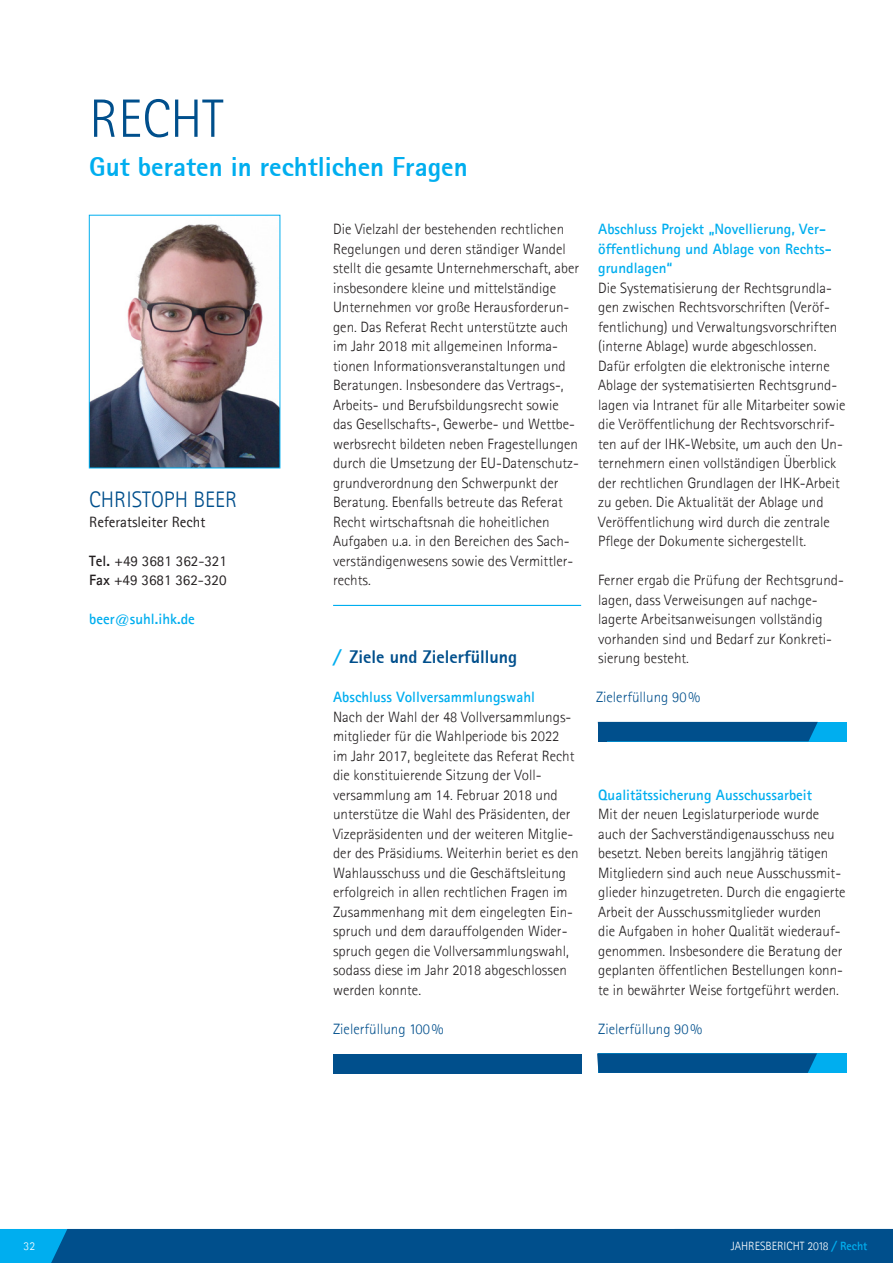
<style>
.page{position:relative;width:893px;height:1263px;background:#fff}
.page>*{position:absolute;margin:0;border:0;box-sizing:border-box;transform-origin:0 0}
.Headlines{font:300 54px "Agfa Rotis Sans Serif";color:#004f8c}
.Sublines{font:800 27px "Agfa Rotis Sans Serif";color:#00aeef}
.t1{font:300 22.5px "Agfa Rotis Sans Serif";color:#004f8c}
.Copy_Text{font:800 18px "Agfa Rotis Sans Serif";color:#004f8c}
.Copy_Text-2{font:300 15px/19.5px "Agfa Rotis Sans Serif";color:#231f20}
.Copy_Text-3{font:700 15px/19.5px "Agfa Rotis Sans Serif";color:#00aeef}
.t2{font:15px "Agfa Rotis Sans Serif";color:#231f20}
.Copy_Text-4{font:300 15px "Agfa Rotis Sans Serif";color:#004f8c}
.Copy_Text-5{font:300 12px "Agfa Rotis Sans Serif";color:#fff}
.s1{font-weight:700}
.s2{font-style:italic;color:#00aeef}
.s3{font-weight:700;color:#00aeef}
.s4{font-weight:700;font-style:italic;color:#00aeef}
</style>
<div class="page">
<div style="left:0;top:1229px;width:893px;height:34px;background:#004f8c"></div>
<div style="left:333px;top:1054px;width:248px;height:20px;background:#004f8c"></div>
<hr style="left:333px;top:605px;width:248px;height:1px;background:#00aeef">
<div style="left:598px;top:722px;width:248px;height:19px;background:#00aeef"></div>
<div style="left:597px;top:722px;width:221px;height:19px;background:#004f8c"></div>
<div style="left:598px;top:1053px;width:248px;height:20px;background:#00aeef"></div>
<svg style="left:597px;top:1053px;width:220px;height:20px;background:#005390"></svg>
<img style="left:91px;top:224px;width:187px;height:242px">
<div style="left:89px;top:215px;width:191px;height:253px;border:1px solid #00aeef"></div>
<div style="left:598px;top:722px;width:8px;height:19px;background:#004f8c"></div>
<p class="Headlines" style="left:89px;top:86px;width:136px">RECHT</p>
<p class="Sublines" style="left:89px;top:149px;width:380px">Gut beraten in rechtlichen Fragen</p>
<p class="t1" style="left:89px;top:486px;width:149px">CHRISTOPH BEER</p>
<p class="t2" style="left:89px;top:513px;width:118px">Referatsleiter Recht</p>
<p class="t2" style="left:89px;top:552px;width:139px"><span class="s1">Tel.</span> +49 3681 362-321</p>
<p class="t2" style="left:89px;top:571px;width:139px"><span class="s1">Fax</span> +49 3681 362-320</p>
<p class="Copy_Text-3" style="left:89px;top:609px;width:107px">beer@suhl.ihk.de</p>
<p class="Copy_Text-2" style="left:333px;top:219px;width:248px">Die Vielzahl der bestehenden rechtlichen Regelungen und deren ständiger Wandel stellt die gesamte Unternehmerschaft, aber insbesondere kleine und mittelständige Unternehmen vor große Herausforderun&shy;gen. Das Referat Recht unterstützte auch im Jahr 2018 mit allgemeinen Informa&shy;tionen Informationsveranstaltungen und Beratungen. Insbesondere das Vertrags-, Arbeits- und Berufsbildungsrecht sowie das Gesellschafts-, Gewerbe- und Wettbe&shy;werbsrecht bildeten neben Fragestellungen durch die Umsetzung der EU-Datenschutz&shy;grundverordnung den Schwerpunkt der Beratung. Ebenfalls betreute das Referat Recht wirtschaftsnah die hoheitlichen Aufgaben u.a. in den Bereichen des Sach&shy;verständigenwesens sowie des Vermittler&shy;rechts.</p>
<p class="Copy_Text" style="left:333px;top:646px;width:185px"><span class="s2">/</span> Ziele und Zielerfüllung</p>
<p class="Copy_Text-3" style="left:333px;top:687px;width:203px">Abschluss Vollversammlungswahl</p>
<p class="Copy_Text-2" style="left:333px;top:707px;width:247px">Nach der Wahl der 48 Vollversammlungs&shy;mitglieder für die Wahlperiode bis 2022<br>im Jahr 2017, begleitete das Referat Recht die konstituierende Sitzung der Voll&shy;versammlung am 14. Februar 2018 und unterstütze die Wahl des Präsidenten, der Vizepräsidenten und der weiteren Mitglie&shy;der des Präsidiums. Weiterhin beriet es den Wahlausschuss und die Geschäftsleitung erfolgreich in allen rechtlichen Fragen im Zusammenhang mit dem eingelegten Ein&shy;spruch und dem darauffolgenden Wider&shy;spruch gegen die Vollversammlungswahl, sodass diese im Jahr 2018 abgeschlossen werden konnte.</p>
<p class="Copy_Text-4" style="left:333px;top:1020px;width:112px">Zielerfüllung 100%</p>
<p class="Copy_Text-3" style="left:598px;top:219px;width:235px">Abschluss Projekt „Novellierung, Ver&shy;öffentlichung und Ablage von Rechts&shy;grundlagen“</p>
<p class="Copy_Text-2" style="left:598px;top:278px;width:249px">Die Systematisierung der Rechtsgrundla&shy;gen zwischen Rechtsvorschriften (Veröf&shy;fentlichung) und Verwaltungsvorschriften (interne Ablage) wurde abgeschlossen.<br>Dafür erfolgten die elektronische interne Ablage der systematisierten Rechtsgrund&shy;lagen via Intranet für alle Mitarbeiter sowie die Veröffentlichung der Rechtsvorschrif&shy;ten auf der IHK-Website, um auch den Un&shy;ternehmern einen vollständigen Überblick der rechtlichen Grundlagen der IHK-Arbeit zu geben. Die Aktualität der Ablage und Veröffentlichung wird durch die zentrale Pflege der Dokumente sichergestellt.</p>
<p class="Copy_Text-2" style="left:598px;top:570px;width:247px">Ferner ergab die Prüfung der Rechtsgrund&shy;lagen, dass Verweisungen auf nachge&shy;lagerte Arbeitsanweisungen vollständig vorhanden sind und Bedarf zur Konkreti&shy;sierung besteht.</p>
<p class="Copy_Text-4" style="left:596px;top:688px;width:106px">Zielerfüllung 90%</p>
<p class="Copy_Text-2" style="left:598px;top:785px;width:249px"><span class="s3">Qualitätssicherung Ausschussarbeit<br></span>Mit der neuen Legislaturperiode wurde auch der Sachverständigenausschuss neu besetzt. Neben bereits langjährig tätigen Mitgliedern sind auch neue Ausschussmit&shy;glieder hinzugetreten. Durch die engagierte Arbeit der Ausschussmitglieder wurden<br>die Aufgaben in hoher Qualität wiederauf&shy;genommen. Insbesondere die Beratung der geplanten öffentlichen Bestellungen konn&shy;te in bewährter Weise fortgeführt werden.</p>
<p class="Copy_Text-4" style="left:598px;top:1020px;width:106px">Zielerfüllung 90%</p>
<p class="Copy_Text-5" style="left:24px;top:1239px;width:13px">32</p>
<p class="Copy_Text-5" style="left:731px;top:1239px;width:138px">JAHRESBERICHT 2018 <span class="s4">/</span> <span class="s3">Recht</span></p>
</div>
